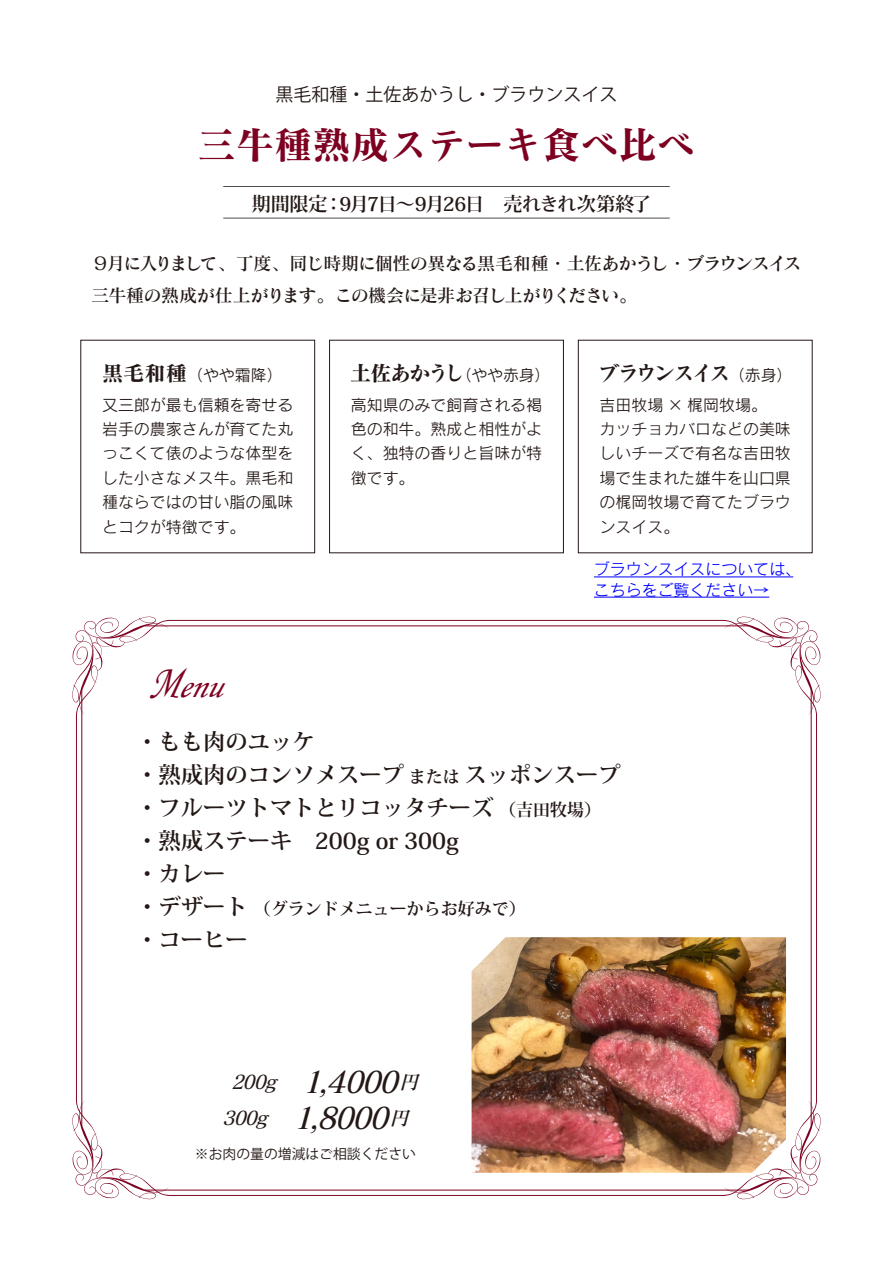
<style>
.page{position:relative;width:893px;height:1263px;background:#fff}
.page>*{position:absolute;margin:0;border:0;box-sizing:border-box;transform-origin:0 0}
.t1{font:38.25px "Matisse V Pro B";color:#7d0021}
.t2{font:italic 34.95px "Monotype Corsiva";color:#7d0021}
.t3{font:italic 29.7px/36.2px "Matisse V Pro DB";color:#231815;text-align:center}
.t4{font:700 22.35px/33px "Koz Min Pro";color:#231815}
.t5{font:21.3px "Matisse V Pro B";letter-spacing:-.135em;color:#231815}
.t6{font:700 19.2px "Koz Min Pro";letter-spacing:-.06em;color:#231815}
.t7{font:18px/31.7px "Matisse Pro DB";letter-spacing:-.06em;color:#231815}
.t8{font:18px "Koz Go Pr 6 N";color:#231815}
.t9{font:700 16.95px "Koz Min Pro";color:#231815}
.t10{font:15.9px/24.5px "Rodin Pro M";color:#231815}
.t11{font:15.9px/20.2px "Rodin Pro M";color:#00f}
.t12{font:13.8px "Koz Go Pr 6 N";color:#231815}
.s1{font-family:"Matisse V Pro B";font-size:21.3px}
.s2{font-size:47.85px}
.s3{font-family:"Rodin Pro M";font-size:15.9px}
.s4{font-size:16.95px}
.s5{font-size:22.35px}
.s6{font-size:19.2px}
</style>
<div class="page">
<svg style="left:72px;top:616px;width:749px;height:584px"></svg>
<hr style="left:81px;top:689px;width:1px;height:437px;background:#7d0021">
<hr style="left:811px;top:689px;width:1px;height:437px;background:#7d0021">
<hr style="left:145px;top:1190px;width:604px;height:1px;background:#7d0021">
<hr style="left:145px;top:625px;width:604px;height:1px;background:#7d0021">
<div style="left:329px;top:340px;width:235px;height:213px;border:1px solid #231815"></div>
<hr style="left:223px;top:218px;width:447px;height:1px;background:#4d4d4d">
<hr style="left:223px;top:186px;width:447px;height:1px;background:#4d4d4d">
<hr style="left:594px;top:576px;width:199px;height:1px;background:#00f">
<hr style="left:594px;top:597px;width:175px;height:1px;background:#00f">
<img style="left:472px;top:937px;width:314px;height:236px">
<p class="t8" style="left:275px;top:84px;width:343px">黒毛和種・土佐あかうし・ブラウンスイス</p>
<h1 class="t1" style="left:198px;top:120px;width:499px">三牛種熟成ステーキ食べ比べ</h1>
<p class="t6" style="left:252px;top:190px;width:401px">期間限定：9月7日～9月26日　売れきれ次第終了</p>
<p class="t7" style="left:92px;top:247px;width:711px">９月に入りまして、丁度、同じ時期に個性の異なる黒毛和種・土佐あかうし・ブラウンスイス三牛種の熟成が仕上がります。この機会に是非お召し上がりください。</p>
<p class="t10" style="left:102px;top:360px;width:193px;line-height:29.5px"><span class="s1">黒毛和種</span>（やや霜降）又三郎が最も信頼を寄せる</p>
<p class="t10" style="left:102px;top:416px;width:193px;text-align:justify">岩手の農家さんが育てた丸っこくて俵のような体型をした小さなメス牛。黒毛和種ならではの甘い脂の風味とコクが特徴です。</p>
<h2 class="t2" style="left:148px;top:665px;width:86px"><span class="s2">M</span>enu</h2>
<h3 class="t5" style="left:350px;top:359px;width:202px">土佐あかうし<span class="s3">（やや赤身）</span></h3>
<p class="t10" style="left:351px;top:392px;width:193px;text-align:justify">高知県のみで飼育される褐色の和牛。熟成と相性がよく、独特の香りと旨味が特徴です。</p>
<h3 class="t5" style="left:598px;top:359px;width:196px">ブラウンスイス<span class="s3">（赤身）</span></h3>
<p class="t10" style="left:600px;top:392px;width:193px">吉田牧場 × 梶岡牧場。<br>カッチョカバロなどの美味しいチーズで有名な吉田牧場で生まれた雄牛を山口県の梶岡牧場で育てたブラウンスイス。</p>
<p class="t11" style="left:594px;top:559px;width:209px">ブラウンスイスについては、こちらをご覧ください→</p>
<h3 class="t4" style="left:136px;top:724px;width:486px">・もも肉のユッケ<br>・熟成肉のコンソメスープ<span class="s4">または</span>スッポンスープ・フルーツトマトとリコッタチーズ<span class="s4">（吉田牧場）</span>・熟成ステーキ　200g or 300g<br>・カレー</h3>
<p class="t9" style="left:136px;top:896px;width:391px"><span class="s5">・デザート</span>（グランドメニューからお好みで）</p>
<h3 class="t4" style="left:136px;top:922px;width:113px">・コーヒー</h3>
<h3 class="t3" style="left:222px;top:1063px;width:203px"><span class="s6">200g</span>　1,4000<span class="s6">円<br>300g</span>　1,8000<span class="s6">円</span></h3>
<p class="t12" style="left:195px;top:1146px;width:223px">※お肉の量の増減はご相談ください</p>
</div>
